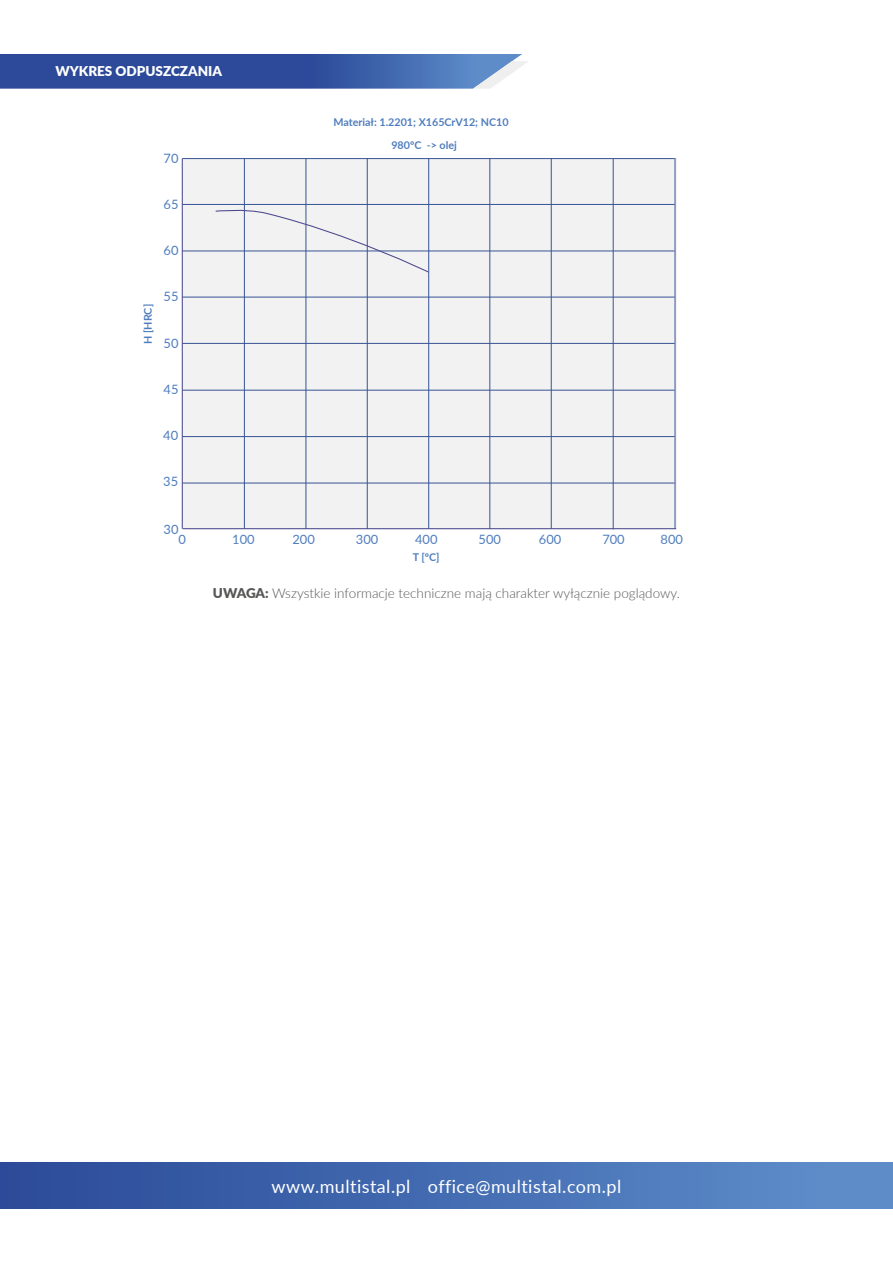
<style>
.page{position:relative;width:893px;height:1263px;background:#fff}
.page>*{position:absolute;margin:0;border:0;box-sizing:border-box;transform-origin:0 0}
.t1{font:18px "Lato";letter-spacing:.025em;color:#fff}
.t2{font:300 13.5px "Lato";color:#575756}
.t3{font:900 13.5px "Lato";color:#fff}
.t4{font:12.9px "Lato";color:#4f7dbe}
.t5{font:700 10.8px "Lato";color:#4f7dbe}
.s1{font-weight:900}
</style>
<div class="page">
<svg style="left:0;top:54px;width:528px;height:35px;background:#4261a8"></svg>
<div style="left:183px;top:159px;width:494px;height:370px;background:#f2f2f2"></div>
<hr style="left:244px;top:158px;width:1px;height:371px;background:#375395">
<hr style="left:306px;top:158px;width:1px;height:371px;background:#375395">
<hr style="left:367px;top:158px;width:1px;height:371px;background:#375395">
<hr style="left:428px;top:158px;width:1px;height:371px;background:#375395">
<hr style="left:490px;top:158px;width:1px;height:371px;background:#375395">
<hr style="left:551px;top:158px;width:1px;height:371px;background:#375395">
<hr style="left:675px;top:158px;width:1px;height:371px;background:#375395">
<hr style="left:182px;top:483px;width:493px;height:1px;background:#375395">
<hr style="left:182px;top:436px;width:493px;height:1px;background:#375395">
<hr style="left:182px;top:390px;width:493px;height:1px;background:#375395">
<hr style="left:182px;top:343px;width:493px;height:1px;background:#375395">
<hr style="left:182px;top:297px;width:493px;height:1px;background:#375395">
<hr style="left:182px;top:251px;width:493px;height:1px;background:#375395">
<hr style="left:182px;top:204px;width:493px;height:1px;background:#375395">
<hr style="left:182px;top:158px;width:493px;height:1px;background:#375395">
<hr style="left:613px;top:159px;width:1px;height:370px;background:#375395">
<hr style="left:182px;top:159px;width:1px;height:370px;background:#4c4a8f">
<hr style="left:183px;top:528px;width:493px;height:1px;background:#4c4a8f">
<svg style="left:215px;top:208px;width:214px;height:65px"></svg>
<div style="left:0;top:1163px;width:893px;height:46px;background:linear-gradient(to right,#2a4998,#608fcc)"></div>
<p class="t3" style="left:55px;top:61px;width:168px">WYKRES ODPUSZCZANIA</p>
<p class="t4" style="left:164px;top:149px;width:16px">70</p>
<p class="t4" style="left:164px;top:195px;width:16px">65</p>
<p class="t4" style="left:164px;top:241px;width:16px">60</p>
<p class="t5" style="left:140px;top:344px;width:41px;rotate:-90deg">H [HRC]</p>
<p class="t4" style="left:164px;top:287px;width:16px">55</p>
<p class="t4" style="left:164px;top:334px;width:16px">50</p>
<p class="t4" style="left:164px;top:380px;width:16px">45</p>
<p class="t4" style="left:163px;top:426px;width:16px">40</p>
<p class="t4" style="left:163px;top:472px;width:16px">35</p>
<p class="t5" style="left:333px;top:114px;width:177px">Materiał: 1.2201; X165CrV12; NC10</p>
<p class="t5" style="left:391px;top:137px;width:67px">980ºC -&gt; olej</p>
<p class="t4" style="left:164px;top:520px;width:16px">30</p>
<p class="t4" style="left:179px;top:530px;width:9px">0</p>
<p class="t4" style="left:232px;top:530px;width:24px">100</p>
<p class="t4" style="left:292px;top:530px;width:24px">200</p>
<p class="t4" style="left:356px;top:530px;width:24px">300</p>
<p class="t4" style="left:415px;top:530px;width:24px">400</p>
<p class="t4" style="left:479px;top:530px;width:24px">500</p>
<p class="t4" style="left:539px;top:530px;width:24px">600</p>
<p class="t4" style="left:602px;top:530px;width:24px">700</p>
<p class="t4" style="left:661px;top:530px;width:24px">800</p>
<p class="t5" style="left:413px;top:549px;width:28px">T [ºC]</p>
<p class="t2" style="left:213px;top:584px;width:468px"><span class="s1">UWAGA:</span> Wszystkie informacje techniczne mają charakter wyłącznie poglądowy.</p>
<h1 class="t1" style="left:272px;top:1174px;width:351px">www.multistal.pl office@multistal.com.pl</h1>
</div>
